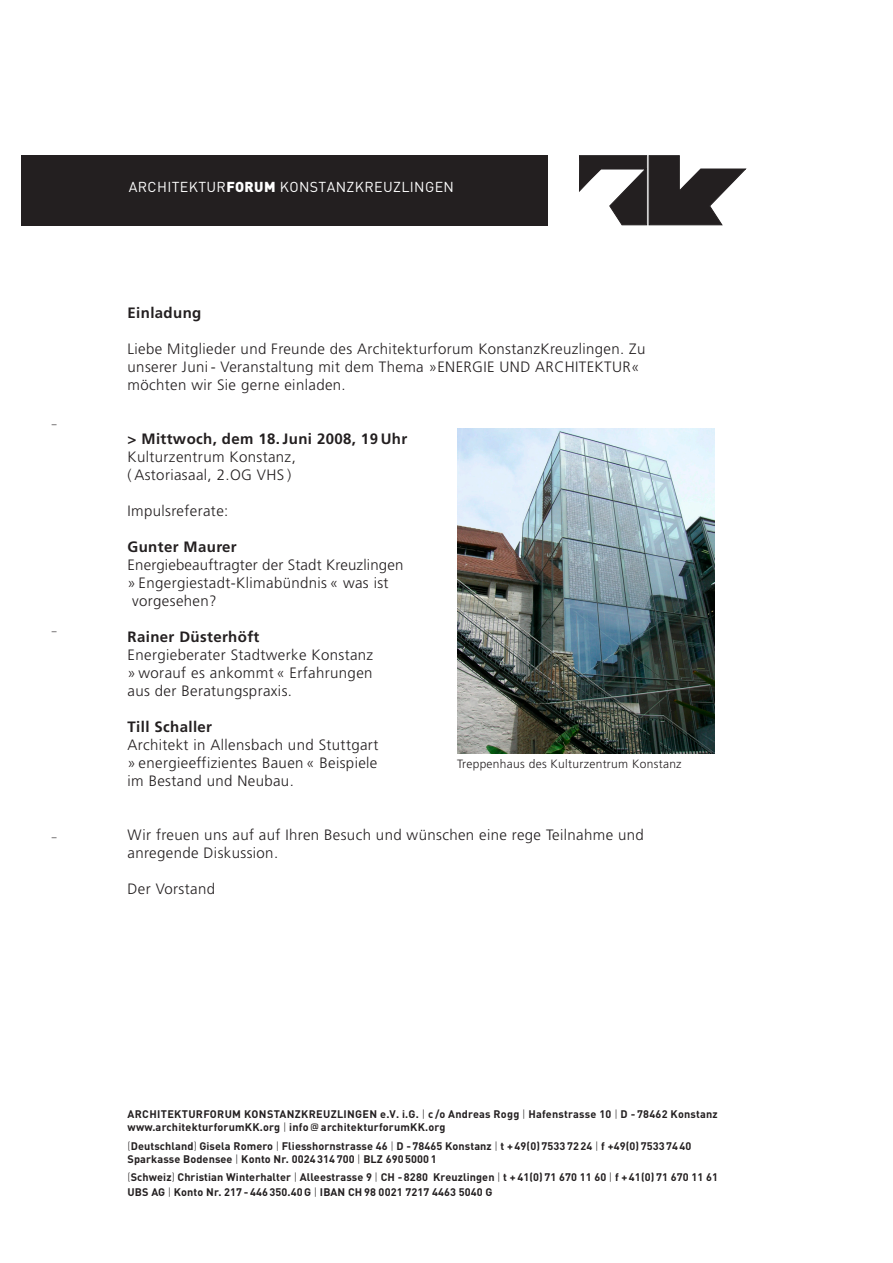
<style>
.page{position:relative;width:893px;height:1263px;background:#fff}
.page>*{position:absolute;margin:0;border:0;box-sizing:border-box;transform-origin:0 0}
.t1{font:300 15px/18px "Frutiger";letter-spacing:.025em;color:#231f20}
.t2{font:700 15px "Frutiger";letter-spacing:.025em;color:#231f20}
.t3{font:14.25px "DINOT";letter-spacing:.025em;color:#fff}
.t4{font:300 12px "Frutiger";letter-spacing:.025em;color:#231f20}
.t5{font:300 12px "DINOT";color:#231f20}
.t6{font:700 10.8px/13px "DINOT";letter-spacing:.01em;color:#231f20}
.t7{font:700 10.8px/13px "DINOT";letter-spacing:.03em;color:#231f20}
.s1{font-weight:900}
.s2{font-weight:300}
.s3{font-family:"Eurostile";font-size:12px}
</style>
<div class="page">
<div style="left:21px;top:155px;width:527px;height:70px;background:#231f20"></div>
<svg style="left:579px;top:155px;width:168px;height:71px"></svg>
<img style="left:458px;top:428px;width:256px;height:325px">
<p class="t5" style="left:51px;top:416px;width:8px">–</p>
<p class="t5" style="left:51px;top:622px;width:8px">–</p>
<p class="t5" style="left:51px;top:828px;width:8px">–</p>
<p class="t3" style="left:129px;top:177px;width:327px">ARCHITEKTUR<span class="s1">FORUM</span> KONSTANZKREUZLINGEN</p>
<p class="t2" style="left:128px;top:304px;width:75px">Einladung</p>
<p class="t1" style="left:128px;top:340px;width:519px">Liebe Mitglieder und Freunde des Architekturforum KonstanzKreuzlingen. Zu unserer Juni - Veranstaltung mit dem Thema »Energie und Architekt</p>
<p class="t1" style="left:612px;top:358px;width:29px">ur«</p>
<p class="t1" style="left:128px;top:376px;width:220px">möchten wir Sie gerne einladen.</p>
<p class="t2" style="left:128px;top:430px;width:281px">&gt; Mittwoch, dem 18.Juni 2008, 19 Uhr</p>
<p class="t1" style="left:128px;top:448px;width:170px">Kulturzentrum Konstanz, ( Astoriasaal, 2.OG VH S )</p>
<p class="t1" style="left:128px;top:502px;width:102px">Impulsreferate:</p>
<p class="t2" style="left:128px;top:538px;width:111px">Gunter Maurer</p>
<p class="t1" style="left:128px;top:556px;width:277px">Energiebeauftragter der Stadt Kreuzlingen</p>
<p class="t1" style="left:128px;top:574px;width:262px">» Engergiestadt-Klimabündnis « was ist</p>
<p class="t1" style="left:132px;top:592px;width:86px">vorgesehen?</p>
<p class="t2" style="left:128px;top:628px;width:133px">Rainer Düsterhöft</p>
<p class="t1" style="left:128px;top:646px;width:247px;text-align:justify">Energieberater Stadtwerke Konstanz » worauf es ankommt « Erfahrungen aus der Beratungspraxis.</p>
<p class="t2" style="left:128px;top:718px;width:86px">Till Schaller</p>
<p class="t1" style="left:128px;top:736px;width:252px;text-align:justify">Architekt in Allensbach und Stuttgart » energieeffizientes Bauen « Beispiele im Bestand und Neubau.</p>
<p class="t4" style="left:457px;top:757px;width:226px">Treppenhaus des Kulturzentrum Konstanz</p>
<p class="t1" style="left:128px;top:826px;width:518px">Wir freuen uns auf auf Ihren Besuch und wünschen eine rege Teilnahme und anregende Diskussion.</p>
<p class="t1" style="left:128px;top:880px;width:89px">Der Vorstand</p>
<p class="t7" style="left:128px;top:1107px;width:592px">Architekturforum KonstanzKreuzlingen e.V. i.G. <span class="s2">|</span> c /o Andreas Rogg <span class="s2">|</span> Hafenstrasse 10 <span class="s2">|</span> D - 78462 Konstanz www.architekturforumKK.org <span class="s2">|</span> info<span class="s3">@</span> architekturforumKK.org</p>
<p class="t6" style="left:128px;top:1139px;width:565px"><span class="s2">(</span>Deutschland<span class="s2">)</span> Gisela Romero <span class="s2">|</span> Fliesshornstrasse 46 <span class="s2">|</span> D - 78465 Konstanz <span class="s2">|</span> t + 49(0) 7533 72 24 <span class="s2">|</span> f +49(0) 7533 74 40<br>Sparkasse Bodensee <span class="s2">|</span> Konto N r. 0024 314 700 <span class="s2">|</span> BLZ 690 5000 1</p>
<p class="t6" style="left:128px;top:1169px;width:592px;line-height:15px"><span class="s2">(</span>Schweiz<span class="s2">)</span> Christian Winterhalter <span class="s2">|</span> Alleestrasse 9 <span class="s2">|</span> CH - 8280 Kreuzlingen <span class="s2">|</span> t + 41(0) 71 670 11 60 <span class="s2">|</span> f + 41(0) 71 670 11 61<br>UBS AG <span class="s2">|</span> Konto N r. 217 - 446 350.40 G <span class="s2">|</span> I BAN CH 98 0021 7217 4463 5040 G</p>
</div>
